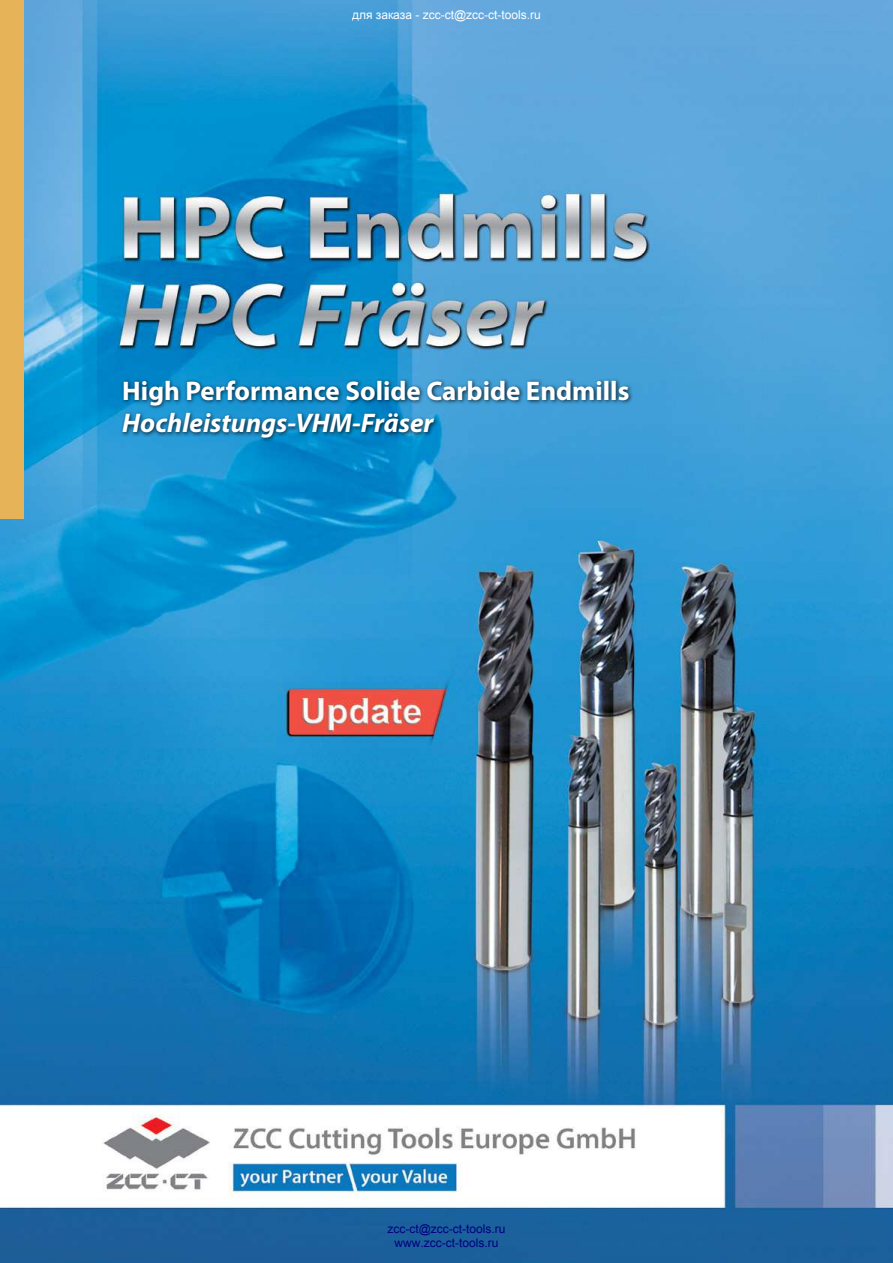
<style>
.page{position:relative;width:893px;height:1263px;background:#fff}
.page>*{position:absolute;margin:0;border:0;box-sizing:border-box;transform-origin:0 0}
.t1{font:700 27px "Myriad Pro";color:#fff}
.t2{font:italic 700 27px "Myriad Pro";color:#fff}
.t3{font:12px/14.4px "Arial";color:#000080;text-align:center}
.t4{font:12px "Arial";color:#fff}
</style>
<div class="page">
<img style="left:0;top:0;width:893px;height:1263px">
<div style="left:120px;top:378px;width:514px;height:64px;background:#000;opacity:.75"></div>
<div style="left:0;top:0;width:23px;height:519px;background:#e7b358"></div>
<p class="t4" style="left:352px;top:7px;width:190px">для заказа - zcc-ct@zcc-ct-tools.ru</p>
<h1 class="t1" style="left:122px;top:380px;width:509px">High Performance Solide Carbide Endmills</h1>
<h1 class="t2" style="left:122px;top:413px;width:313px">Hochleistungs-VHM-Fräser</h1>
<p class="t3" style="left:387px;top:1222px;width:120px">zcc-ct@zcc-ct-tools.ru www.zcc-ct-tools.ru</p>
</div>
